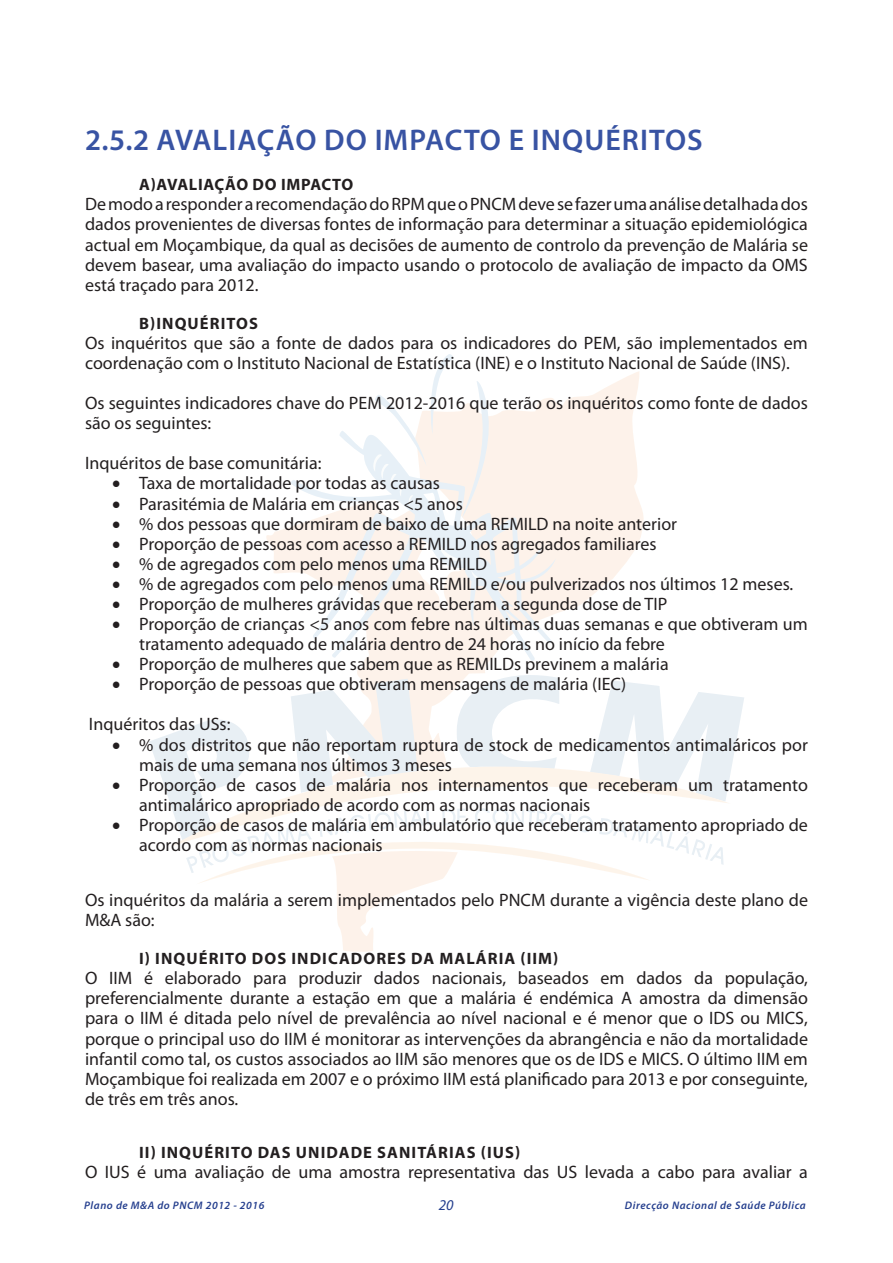
<style>
.page{position:relative;width:893px;height:1263px;background:#fff}
.page>*{position:absolute;margin:0;border:0;box-sizing:border-box;transform-origin:0 0}
.t1{font:600 30px "Myriad Pro";color:#3853a3}
.t2{font:18px/20.1px "Myriad Pro";color:#231f20}
.t3{font:700 16.5px "Myriad Pro";letter-spacing:.065em;color:#231f20}
.t4{font:italic 15px "Myriad Pro";color:#253f8e}
.t5{font:italic 600 10.95px "Myriad Pro";letter-spacing:.05em;color:#253f8e}
</style>
<div class="page">
<svg style="left:266px;top:371px;width:378px;height:581px"></svg>
<svg style="left:149px;top:669px;width:595px;height:133px"></svg>
<svg style="left:170px;top:739px;width:561px;height:145px"></svg>
<svg style="left:186px;top:824px;width:126px;height:49px"></svg>
<svg style="left:318px;top:809px;width:116px;height:28px"></svg>
<svg style="left:442px;top:809px;width:24px;height:16px"></svg>
<svg style="left:475px;top:808px;width:118px;height:24px"></svg>
<svg style="left:599px;top:818px;width:125px;height:47px"></svg>
<svg style="left:290px;top:354px;width:266px;height:308px"></svg>
<svg style="left:371px;top:454px;width:114px;height:128px"></svg>
<h1 class="t1" style="left:85px;top:121px;width:109px">2.5.2 AVALIAÇÃO</h1>
<h1 class="t1" style="left:324px;top:121px;width:69px">DO IMPACTO</h1>
<h1 class="t1" style="left:509px;top:121px;width:51px">E INQUÉRITOS</h1>
<p class="t3" style="left:139px;top:174px;width:49px">A)AVALIA</p>
<p class="t3" style="left:215px;top:174px;width:84px">ÇÃO DO IMPACTO</p>
<p class="t2" style="left:85px;top:194px;width:724px;text-align:justify">De modo a responder a recomendação do RPM que o PNCM deve se fazer uma análise detalhada dos dados provenientes de diversas fontes de informação para determinar a situação epidemiológica actual em Moçambique, da qual as decisões de aumento de controlo da prevenção de Malária se devem basear, uma avaliação do impacto usando o protocolo de avaliação de impacto da OMS está traçado para 2012.</p>
<p class="t3" style="left:139px;top:312px;width:36px">B)INQU</p>
<p class="t3" style="left:200px;top:312px;width:21px">ÉRITOS</p>
<p class="t2" style="left:85px;top:332px;width:724px">Os inquéritos que são a fonte de dados para os indicadores do PEM, são implementados em coordenação com o Instituto Nacional de Estatística (INE) e o Instituto Nacional de Saúde (INS).</p>
<p class="t2" style="left:85px;top:393px;width:724px">Os seguintes indicadores chave do PEM 2012-2016 que terão os inquéritos como fonte de dados são os seguintes:</p>
<p class="t2" style="left:85px;top:453px;width:238px">Inquéritos de base comunitária:</p>
<p class="t2" style="left:112px;top:473px;width:329px">• Taxa de mortalidade por todas as causas</p>
<p class="t2" style="left:112px;top:493px;width:352px">• Parasitémia de Malária em crianças &lt;5 anos</p>
<p class="t2" style="left:112px;top:513px;width:567px">• % dos pessoas que dormiram de baixo de uma REMILD na noite anterior</p>
<p class="t2" style="left:112px;top:533px;width:546px">• Proporção de pessoas com acesso a REMILD nos agregados familiares</p>
<p class="t2" style="left:112px;top:553px;width:377px">• % de agregados com pelo menos uma REMILD</p>
<p class="t2" style="left:112px;top:573px;width:683px">• % de agregados com pelo menos uma REMILD e/ou pulverizados nos últimos 12 meses.</p>
<p class="t2" style="left:112px;top:594px;width:557px">• Proporção de mulheres grávidas que receberam a segunda dose de TIP</p>
<p class="t2" style="left:139px;top:614px;width:670px;text-indent:-27px">• Proporção de crianças &lt;5 anos com febre nas últimas duas semanas e que obtiveram um tratamento adequado de malária dentro de 24 horas no início da febre</p>
<p class="t2" style="left:112px;top:654px;width:558px">• Proporção de mulheres que sabem que as REMILDs previnem a malária</p>
<p class="t2" style="left:112px;top:674px;width:516px">• Proporção de pessoas que obtiveram mensagens de malária (IEC)</p>
<p class="t2" style="left:89px;top:714px;width:143px">Inquéritos das USs:</p>
<p class="t2" style="left:139px;top:734px;width:670px;text-indent:-27px">• % dos distritos que não reportam ruptura de stock de medicamentos antimaláricos por mais de uma semana nos últimos 3 meses</p>
<p class="t2" style="left:139px;top:774px;width:670px;text-indent:-27px">• Proporção de casos de malária nos internamentos que receberam um tratamento antimalárico apropriado de acordo com as normas nacionais</p>
<p class="t2" style="left:139px;top:814px;width:670px;text-indent:-27px">• Proporção de casos de malária em ambulatório que receberam tratamento apropriado de acordo com as normas nacionais</p>
<p class="t2" style="left:85px;top:890px;width:724px">Os inquéritos da malária a serem implementados pelo PNCM durante a vigência deste plano de<br>M&amp;A são:</p>
<p class="t3" style="left:139px;top:948px;width:35px">I) INQU</p>
<p class="t3" style="left:199px;top:948px;width:20px">ÉRITO</p>
<p class="t3" style="left:252px;top:948px;width:12px">DOS</p>
<p class="t3" style="left:291px;top:948px;width:12px">INDICADORES</p>
<p class="t3" style="left:411px;top:948px;width:87px">DA MALÁRIA</p>
<p class="t3" style="left:520px;top:948px;width:40px">(IIM)</p>
<p class="t2" style="left:85px;top:968px;width:724px;text-align:justify">O IIM é elaborado para produzir dados nacionais, baseados em dados da população, preferencialmente durante a estação em que a malária é endémica A amostra da dimensão para o IIM é ditada pelo nível de prevalência ao nível nacional e é menor que o IDS ou MICS, porque o principal uso do IIM é monitorar as intervenções da abrangência e não da mortalidade infantil como tal, os custos associados ao IIM são menores que os de IDS e MICS. O último IIM em Moçambique foi realizada em 2007 e o próximo IIM está planificado para 2013 e por conseguinte, de três em três anos.</p>
<p class="t3" style="left:139px;top:1141px;width:41px">II) INQU</p>
<p class="t3" style="left:205px;top:1141px;width:20px">ÉRITO</p>
<p class="t3" style="left:258px;top:1141px;width:12px">DAS</p>
<p class="t3" style="left:296px;top:1141px;width:24px">UNIDADE</p>
<p class="t3" style="left:377px;top:1141px;width:21px">SANIT</p>
<p class="t3" style="left:426px;top:1141px;width:22px">ÁRIAS</p>
<p class="t3" style="left:481px;top:1141px;width:41px">(IUS)</p>
<p class="t2" style="left:85px;top:1161px;width:724px">O IUS é uma avaliação de uma amostra representativa das US levada a cabo para avaliar a</p>
<p class="t5" style="left:84px;top:1198px;width:182px">Plano de M&amp;A do PNCM 2012 - 2016</p>
<p class="t4" style="left:439px;top:1196px;width:16px">20</p>
<p class="t5" style="left:625px;top:1198px;width:183px">Direcção Nacional de Saúde Pública</p>
</div>
